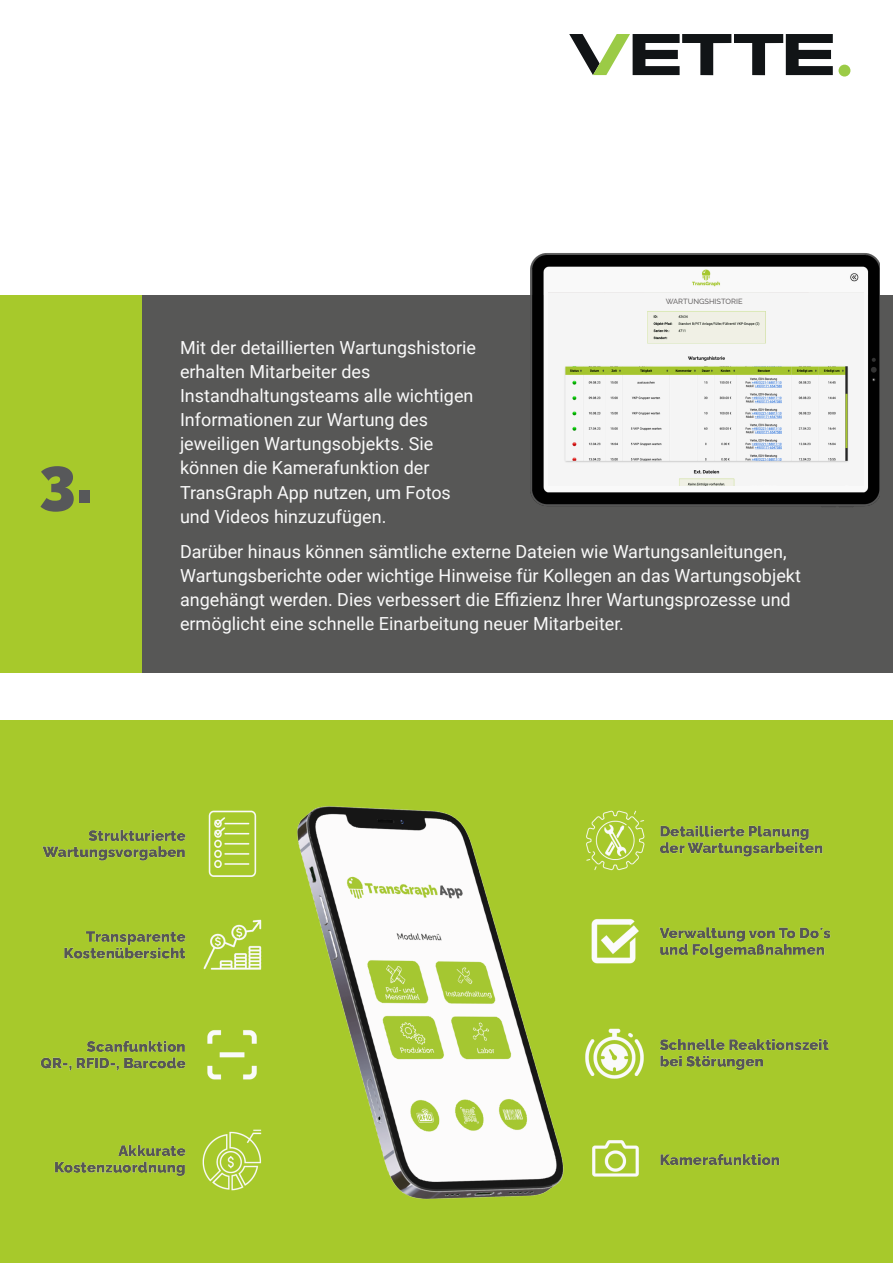
<style>
.page{position:relative;width:893px;height:1263px;background:#fff}
.page>*{position:absolute;margin:0;border:0;box-sizing:border-box;transform-origin:0 0}
.t1{font:800 63px "Raleway";color:#57585a}
.Fließtext{font:18px/24px "Roboto";color:#f9f9f9}
.t2{font:500 7.5px "Raleway";color:#231f20}
.s1{font-size:67.5px}
</style>
<div class="page">
<svg style="left:569px;top:34px;width:264px;height:41px"></svg>
<div style="left:838px;top:65px;width:12px;height:12px;background:#9bcb46;border-radius:50%"></div>
<div style="left:0;top:296px;width:893px;height:377px;background:#575756"></div>
<div style="left:0;top:296px;width:142px;height:377px;background:#a7c92b"></div>
<div style="left:0;top:720px;width:893px;height:543px;background:#a7c92b"></div>
<img style="left:40px;top:806px;width:791px;height:394px">
<img style="left:528px;top:253px;width:352px;height:254px">
<img style="left:549px;top:292px;width:315px;height:193px">
<h1 class="t1" style="left:39px;top:444px;width:55px">3<span class="s1">.</span></h1>
<p class="Fließtext" style="left:180px;top:335px;width:297px">Mit der detaillierten Wartungshistorie erhalten Mitarbeiter des<br>Instandhaltungsteams alle wichtigen<br>Informationen zur Wartung des jeweiligen Wartungsobjekts. Sie können die Kamerafunktion der<br>TransGraph App nutzen, um Fotos und Videos hinzuzufügen.</p>
<p class="t2" style="left:666px;top:297px;width:78px">WARTUNGSHISTORIE</p>
<p class="Fließtext" style="left:180px;top:539px;width:622px">Darüber hinaus können sämtliche externe Dateien wie Wartungsanleitungen, Wartungsberichte oder wichtige Hinweise für Kollegen an das Wartungsobjekt angehängt werden. Dies verbessert die Effizienz Ihrer Wartungsprozesse und ermöglicht eine schnelle Einarbeitung neuer Mitarbeiter.</p>
</div>
